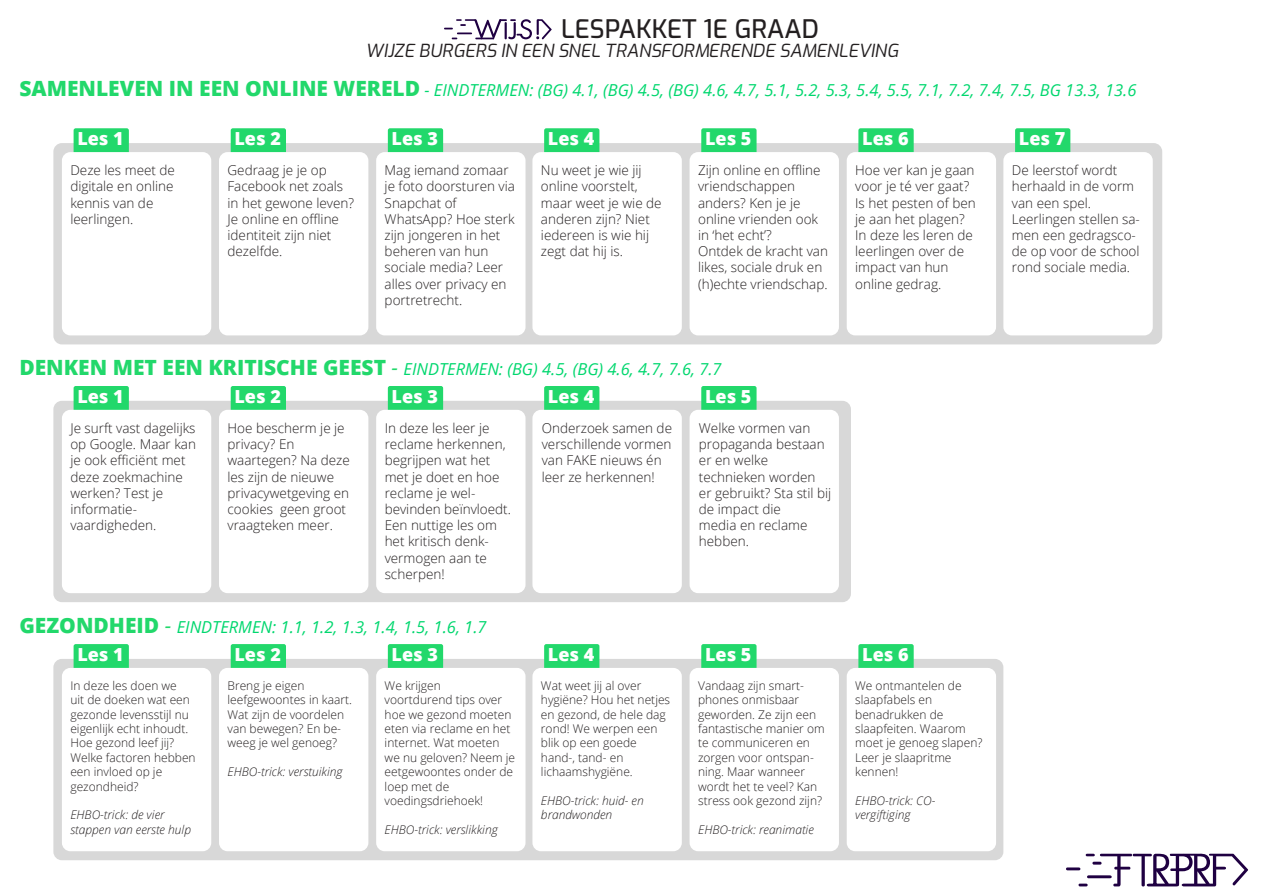
<style>
.page{position:relative;width:1263px;height:893px;background:#fff}
.page>*{position:absolute;margin:0;border:0;box-sizing:border-box;transform-origin:0 0}
.t1{font:500 25.5px "Exo";color:#231f20}
.t2{font:800 18px "Open Sans";color:#fff}
.t3{font:italic 18px "Exo";color:#231f20}
.t4{font:italic 16.5px "Open Sans";color:#00d76e}
.t5{font:300 13.5px/16.2px "Open Sans";color:#231f20}
.t6{font:300 12px/14.4px "Open Sans";color:#231f20}
.t7{font:italic 300 12px/14.4px "Open Sans";color:#231f20}
.s1{font-weight:800;font-style:normal;font-size:21px;color:#22d86b}
.s2{font-size:21px;color:#22d86b}
</style>
<div class="page">
<svg style="left:1066px;top:853px;width:182px;height:33px"></svg>
<svg style="left:444px;top:19px;width:108px;height:21px"></svg>
<div style="left:53px;top:143px;width:1109px;height:201px;background:#d8d8d8;border-radius:9px"></div>
<div style="left:53px;top:401px;width:798px;height:201px;background:#d8d8d8;border-radius:9px"></div>
<div style="left:53px;top:659px;width:950px;height:201px;background:#d8d8d8;border-radius:9px"></div>
<div style="left:74px;top:128px;width:55px;height:30px;background:#22d86b;border-radius:2px"></div>
<div style="left:74px;top:386px;width:55px;height:29px;background:#22d86b;border-radius:2px"></div>
<div style="left:74px;top:644px;width:55px;height:29px;background:#22d86b;border-radius:2px"></div>
<div style="left:544px;top:128px;width:55px;height:30px;background:#22d86b;border-radius:2px"></div>
<div style="left:544px;top:386px;width:55px;height:29px;background:#22d86b;border-radius:2px"></div>
<div style="left:544px;top:644px;width:55px;height:29px;background:#22d86b;border-radius:2px"></div>
<div style="left:231px;top:128px;width:55px;height:30px;background:#22d86b;border-radius:2px"></div>
<div style="left:231px;top:386px;width:55px;height:29px;background:#22d86b;border-radius:2px"></div>
<div style="left:231px;top:644px;width:55px;height:29px;background:#22d86b;border-radius:2px"></div>
<div style="left:701px;top:128px;width:55px;height:30px;background:#22d86b;border-radius:2px"></div>
<div style="left:701px;top:386px;width:55px;height:29px;background:#22d86b;border-radius:2px"></div>
<div style="left:701px;top:644px;width:55px;height:29px;background:#22d86b;border-radius:2px"></div>
<div style="left:388px;top:128px;width:55px;height:30px;background:#22d86b;border-radius:2px"></div>
<div style="left:388px;top:386px;width:55px;height:29px;background:#22d86b;border-radius:2px"></div>
<div style="left:388px;top:644px;width:55px;height:29px;background:#22d86b;border-radius:2px"></div>
<div style="left:858px;top:128px;width:56px;height:30px;background:#22d86b;border-radius:2px"></div>
<div style="left:858px;top:644px;width:56px;height:29px;background:#22d86b;border-radius:2px"></div>
<div style="left:1015px;top:128px;width:55px;height:30px;background:#22d86b;border-radius:2px"></div>
<div style="left:62px;top:152px;width:149px;height:183px;background:#fff;border-radius:9px"></div>
<div style="left:62px;top:410px;width:149px;height:183px;background:#fff;border-radius:9px"></div>
<div style="left:62px;top:668px;width:149px;height:183px;background:#fff;border-radius:9px"></div>
<div style="left:532px;top:152px;width:150px;height:183px;background:#fff;border-radius:9px"></div>
<div style="left:532px;top:410px;width:150px;height:183px;background:#fff;border-radius:9px"></div>
<div style="left:532px;top:668px;width:150px;height:183px;background:#fff;border-radius:9px"></div>
<div style="left:219px;top:152px;width:149px;height:183px;background:#fff;border-radius:9px"></div>
<div style="left:219px;top:410px;width:149px;height:183px;background:#fff;border-radius:9px"></div>
<div style="left:219px;top:668px;width:149px;height:183px;background:#fff;border-radius:9px"></div>
<div style="left:690px;top:152px;width:149px;height:183px;background:#fff;border-radius:9px"></div>
<div style="left:690px;top:410px;width:149px;height:183px;background:#fff;border-radius:9px"></div>
<div style="left:690px;top:668px;width:149px;height:183px;background:#fff;border-radius:9px"></div>
<div style="left:376px;top:152px;width:149px;height:183px;background:#fff;border-radius:9px"></div>
<div style="left:376px;top:410px;width:149px;height:183px;background:#fff;border-radius:9px"></div>
<div style="left:376px;top:668px;width:149px;height:183px;background:#fff;border-radius:9px"></div>
<div style="left:847px;top:152px;width:149px;height:183px;background:#fff;border-radius:9px"></div>
<div style="left:847px;top:668px;width:149px;height:183px;background:#fff;border-radius:9px"></div>
<div style="left:1003px;top:152px;width:150px;height:183px;background:#fff;border-radius:9px"></div>
<h1 class="t1" style="left:561px;top:10px;width:259px">LESPAKKET 1E GRAAD</h1>
<h2 class="t3" style="left:365px;top:37px;width:534px">WIJZE BURGERS IN EEN SNEL TRANSFORMERENDE SAMENLEVING</h2>
<p class="t4" style="left:19px;top:79px;width:1118px"><span class="s1">SAMENLEVEN IN EEN ONLINE WERELD</span> - EINDTERMEN: (BG) 4.1, (BG) 4.5, (BG) 4.6, 4.7, 5.1, 5.2, 5.3, 5.4, 5.5, 7.1, 7.2, 7.4, 7.5, BG 13.3, 13.6</p>
<h2 class="t2" style="left:77px;top:125px;width:48px">Les 1</h2>
<p class="t5" style="left:70px;top:162px;width:106px">Deze les meet de digitale en online kennis van de leerlingen.</p>
<h2 class="t2" style="left:234px;top:125px;width:48px">Les 2</h2>
<p class="t5" style="left:228px;top:162px;width:128px">Gedraag je je op<br>Facebook net zoals in het gewone leven?<br>Je online en offline identiteit zijn niet dezelfde.</p>
<h2 class="t2" style="left:392px;top:125px;width:48px">Les 3</h2>
<p class="t5" style="left:385px;top:162px;width:132px">Mag iemand zomaar je foto doorsturen via<br>Snapchat of<br>WhatsApp? Hoe sterk zijn jongeren in het beheren van hun sociale media? Leer alles over privacy en portretrecht.</p>
<h2 class="t2" style="left:548px;top:125px;width:48px">Les 4</h2>
<p class="t5" style="left:541px;top:162px;width:122px">Nu weet je wie jij online voorstelt, maar weet je wie de anderen zijn? Niet iedereen is wie hij zegt dat hij is.</p>
<h2 class="t2" style="left:705px;top:125px;width:48px">Les 5</h2>
<p class="t5" style="left:698px;top:162px;width:131px">Zijn online en offline vriendschappen anders? Ken je je online vrienden ook in ‘het echt’?<br>Ontdek de kracht van likes, sociale druk en (h)echte vriendschap.</p>
<p class="t4" style="left:19px;top:358px;width:704px"><span class="s1">DENKEN MET EEN KRITISCHE GEEST</span> <span class="s2">-</span> EINDTERMEN: (BG) 4.5, (BG) 4.6, 4.7, 7.6, 7.7</p>
<h2 class="t2" style="left:77px;top:383px;width:48px">Les 1</h2>
<h2 class="t2" style="left:234px;top:383px;width:48px">Les 2</h2>
<h2 class="t2" style="left:392px;top:383px;width:48px">Les 3</h2>
<h2 class="t2" style="left:548px;top:383px;width:48px">Les 4</h2>
<h2 class="t2" style="left:705px;top:383px;width:48px">Les 5</h2>
<p class="t5" style="left:70px;top:420px;width:127px">Je surft vast dagelijks op Google. Maar kan je ook efficiënt met deze zoekmachine werken? Test je informatie&shy;vaardigheden.</p>
<p class="t5" style="left:228px;top:420px;width:124px">Hoe bescherm je je privacy? En waartegen? Na deze les zijn de nieuwe privacywetgeving en cookies geen groot vraagteken meer.</p>
<p class="t5" style="left:385px;top:420px;width:128px">In deze les leer je reclame herkennen, begrijpen wat het met je doet en hoe reclame je wel&shy;bevinden beïnvloedt.<br>Een nuttige les om het kritisch denk&shy;vermogen aan te scherpen!</p>
<p class="t5" style="left:542px;top:420px;width:132px">Onderzoek samen de verschillende vormen van FAKE nieuws én leer ze herkennen!</p>
<p class="t5" style="left:699px;top:420px;width:134px">Welke vormen van propaganda bestaan er en welke technieken worden er gebruikt? Sta stil bij de impact die<br>media en reclame hebben.</p>
<p class="t4" style="left:19px;top:616px;width:469px"><span class="s1">GEZONDHEID</span> <span class="s2">-</span> EINDTERMEN: 1.1, 1.2, 1.3, 1.4, 1.5, 1.6, 1.7</p>
<h2 class="t2" style="left:77px;top:641px;width:48px">Les 1</h2>
<h2 class="t2" style="left:234px;top:641px;width:48px">Les 2</h2>
<h2 class="t2" style="left:392px;top:641px;width:48px">Les 3</h2>
<h2 class="t2" style="left:548px;top:641px;width:48px">Les 4</h2>
<h2 class="t2" style="left:705px;top:641px;width:48px">Les 5</h2>
<p class="t6" style="left:70px;top:678px;width:127px">In deze les doen we<br>uit de doeken wat een gezonde levensstijl nu eigenlijk echt inhoudt.<br>Hoe gezond leef jij?<br>Welke factoren hebben een invloed op je gezondheid?</p>
<p class="t7" style="left:70px;top:807px;width:122px">EHBO-trick: de vier stappen van eerste hulp</p>
<p class="t6" style="left:228px;top:678px;width:126px">Breng je eigen leefgewoontes in kaart.<br>Wat zijn de voordelen van bewegen? En be&shy;weeg je wel genoeg?</p>
<p class="t7" style="left:228px;top:764px;width:117px">EHBO-trick: verstuiking</p>
<p class="t6" style="left:385px;top:678px;width:132px">We krijgen<br>voortdurend tips over hoe we gezond moeten eten via reclame en het internet. Wat moeten we nu geloven? Neem je eetgewoontes onder de loep met de voedingsdriehoek!</p>
<p class="t7" style="left:385px;top:822px;width:115px">EHBO-trick: verslikking</p>
<p class="t6" style="left:541px;top:678px;width:131px">Wat weet jij al over hygiëne? Hou het netjes en gezond, de hele dag rond! We werpen een blik op een goede hand-, tand- en lichaamshygiëne.</p>
<p class="t7" style="left:541px;top:793px;width:104px">EHBO-trick: huid- en brandwonden</p>
<p class="t6" style="left:698px;top:678px;width:128px">Vandaag zijn smart&shy;phones onmisbaar geworden. Ze zijn een fantastische manier om te communiceren en zorgen voor ontspan&shy;ning. Maar wanneer wordt het te veel? Kan stress ook gezond zijn?</p>
<p class="t7" style="left:698px;top:822px;width:117px">EHBO-trick: reanimatie</p>
<h2 class="t2" style="left:862px;top:125px;width:48px">Les 6</h2>
<p class="t5" style="left:855px;top:162px;width:122px">Hoe ver kan je gaan voor je té ver gaat?<br>Is het pesten of ben je aan het plagen?<br>In deze les leren de leerlingen over de impact van hun online gedrag.</p>
<h2 class="t2" style="left:862px;top:641px;width:48px">Les 6</h2>
<p class="t6" style="left:855px;top:678px;width:129px">We ontmantelen de slaapfabels en benadrukken de slaapfeiten. Waarom moet je genoeg slapen?<br>Leer je slaapritme kennen!</p>
<p class="t7" style="left:855px;top:793px;width:82px">EHBO-trick: CO&shy;vergiftiging</p>
<h2 class="t2" style="left:1019px;top:125px;width:48px">Les 7</h2>
<p class="t5" style="left:1012px;top:162px;width:129px">De leerstof wordt herhaald in de vorm van een spel.<br>Leerlingen stellen sa&shy;men een gedragsco&shy;de op voor de school rond sociale media.</p>
</div>
